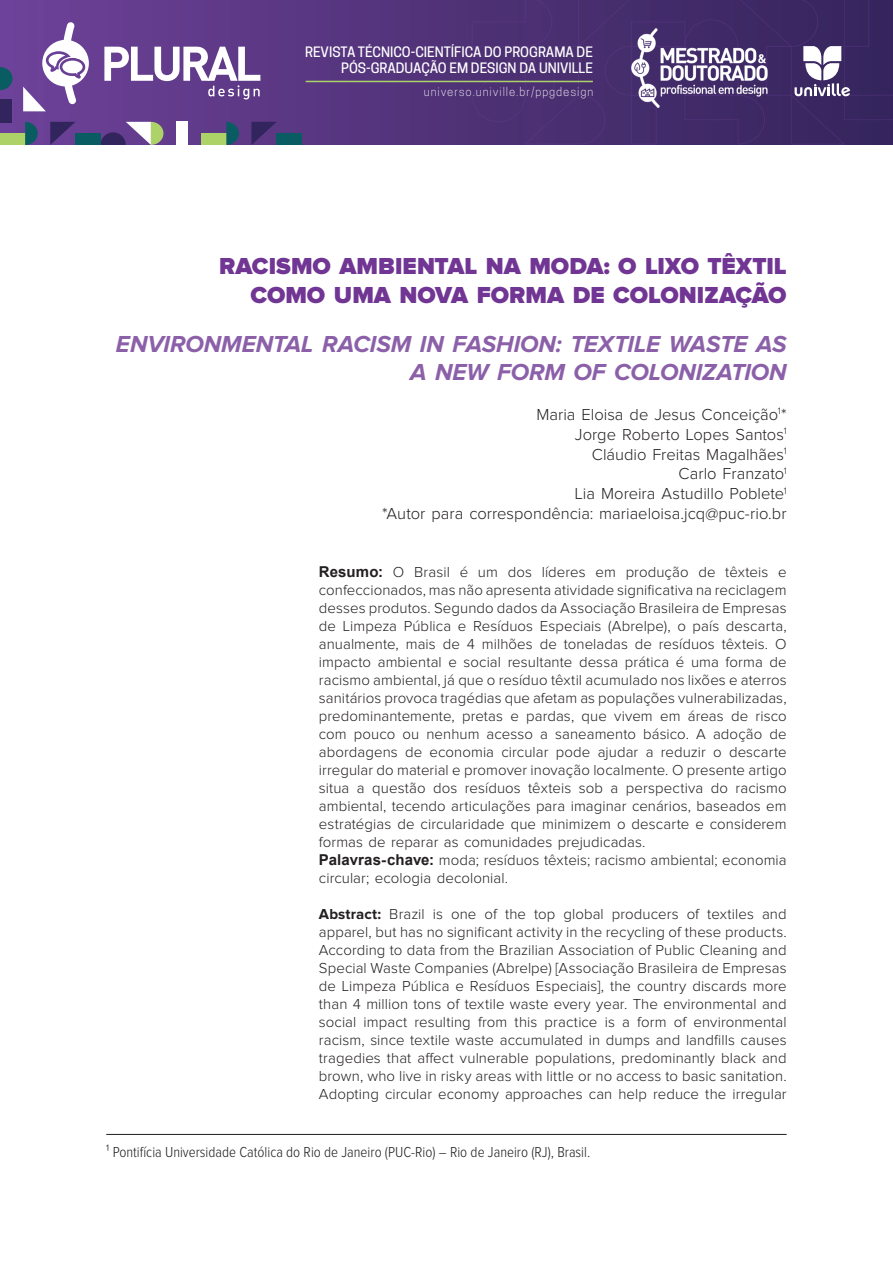
<style>
.page{position:relative;width:893px;height:1263px;background:#fff}
.page>*{position:absolute;margin:0;border:0;box-sizing:border-box;transform-origin:0 0}
._04_titulo_ingles{font:italic 700 24px/28.8px "Proxima Nova";letter-spacing:-.005em;color:#8b60a9;text-align:right}
._03_titulo_principal{font:900 24px "Proxima Nova";color:#713694}
.autores{font:300 16.5px "Proxima Nova";color:#231f20}
._05_resumo{font:300 15px/18px "Proxima Nova";letter-spacing:.005em;color:#231f20;text-align:justify}
._02_nota_rodape{font:300 15px "Proxima Nova Cond";color:#231f20}
.t1{font:500 13.5px/16.2px "Cooper Hewitt";color:#fff;text-align:right}
.t2{font:300 11.55px "Cooper Hewitt";letter-spacing:.08em;color:#fff}
.s1{font-family:"Arial";font-weight:700}
.s2{font-weight:700}
</style>
<div class="page">
<svg style="left:0;top:0;width:893px;height:145px;background:#5a3782"></svg>
<div style="left:631px;top:95px;width:25px;height:49px;border:1px solid #6d429a"></div>
<div style="left:472px;top:0;width:161px;height:144px;background:#4b3072"></div>
<svg style="left:684px;top:0;width:209px;height:144px;background:#45336a"></svg>
<svg style="left:104px;top:47px;width:156px;height:52px"></svg>
<hr style="left:306px;top:81px;width:287px;height:1px;background:#add368">
<img style="left:621px;top:21px;width:156px;height:94px">
<div style="left:277px;top:133px;width:25px;height:12px;background:#0a5c63"></div>
<div style="left:201px;top:133px;width:25px;height:12px;background:#add368"></div>
<svg style="left:226px;top:122px;width:13px;height:23px"></svg>
<svg style="left:251px;top:122px;width:26px;height:23px"></svg>
<div style="left:176px;top:122px;width:12px;height:23px;background:#fff"></div>
<svg style="left:101px;top:122px;width:62px;height:23px"></svg>
<div style="left:75px;top:133px;width:26px;height:12px;background:#0a5c63"></div>
<div style="left:0;top:133px;width:25px;height:12px;background:#add368"></div>
<svg style="left:25px;top:122px;width:13px;height:23px"></svg>
<svg style="left:50px;top:122px;width:25px;height:23px"></svg>
<svg style="left:0;top:67px;width:13px;height:23px"></svg>
<div style="left:0;top:99px;width:12px;height:23px;background:#32245c"></div>
<svg style="left:23px;top:22px;width:66px;height:89px"></svg>
<hr style="left:106px;top:1134px;width:681px;height:1px;background:#231f20">
<p class="t1" style="left:305px;top:44px;width:289px">REVISTA TÉCNICO-CIENTÍFICA DO PROGRAMA DE<br>PÓS-GRADUAÇÃO EM DESIGN DA UNIVILLE</p>
<p class="t2" style="left:424px;top:85px;width:171px">universo.univille.br/ppgdesign</p>
<p class="_03_titulo_principal" style="left:219px;top:255px;width:569px">RACISMO AMBIENTAL NA MODA: O LIXO TÊXTIL</p>
<p class="_03_titulo_principal" style="left:250px;top:284px;width:538px">COMO UMA NOVA FORMA DE COLONIZAÇÃO</p>
<p class="_04_titulo_ingles" style="left:116px;top:330px;width:672px">ENVIRONMENTAL RACISM IN FASHION: TEXTILE WASTE AS<br>A NEW FORM OF COLONIZATION</p>
<p class="autores" style="left:536px;top:407px;width:252px">Maria Eloisa de Jesus Conceição<sup>1</sup>*</p>
<p class="autores" style="left:575px;top:427px;width:213px">Jorge Roberto Lopes Santos<sup>1</sup></p>
<p class="autores" style="left:592px;top:446px;width:196px">Cláudio Freitas Magalhães<sup>1</sup></p>
<p class="autores" style="left:678px;top:466px;width:110px">Carlo Franzato<sup>1</sup></p>
<p class="autores" style="left:575px;top:486px;width:213px">Lia Moreira Astudillo Poblete<sup>1</sup></p>
<p class="autores" style="left:382px;top:506px;width:406px">*Autor para correspondência: mariaeloisa.jcq@puc-rio.br</p>
<p class="_05_resumo" style="left:319px;top:563px;width:469px"><span class="s1">Resumo:</span> O Brasil é um dos líderes em produção de têxteis e confeccionados, mas não apresenta atividade significativa na reciclagem desses produtos. Segundo dados da Associação Brasileira de Empresas de Limpeza Pública e Resíduos Especiais (Abrelpe), o país descarta, anualmente, mais de 4 milhões de toneladas de resíduos têxteis. O impacto ambiental e social resultante dessa prática é uma forma de racismo ambiental, já que o resíduo têxtil acumulado nos lixões e aterros sanitários provoca tragédias que afetam as populações vulnerabilizadas, predominantemente, pretas e pardas, que vivem em áreas de risco com pouco ou nenhum acesso a saneamento básico. A adoção de abordagens de economia circular pode ajudar a reduzir o descarte irregular do material e promover inovação localmente. O presente artigo situa a questão dos resíduos têxteis sob a perspectiva do racismo ambiental, tecendo articulações para imaginar cenários, baseados em estratégias de circularidade que minimizem o descarte e considerem formas de reparar as comunidades prejudicadas.</p>
<p class="_05_resumo" style="left:319px;top:851px;width:469px"><span class="s1">Palavras-chave:</span> moda; resíduos têxteis; racismo ambiental; economia circular; ecologia decolonial.</p>
<p class="_05_resumo" style="left:319px;top:905px;width:469px"><span class="s2">Abstract:</span> Brazil is one of the top global producers of textiles and apparel, but has no significant activity in the recycling of these products.<br>According to data from the Brazilian Association of Public Cleaning and Special Waste Companies (Abrelpe) [Associação Brasileira de Empresas de Limpeza Pública e Resíduos Especiais], the country discards more than 4 million tons of textile waste every year. The environmental and social impact resulting from this practice is a form of environmental racism, since textile waste accumulated in dumps and landfills causes tragedies that affect vulnerable populations, predominantly black and brown, who live in risky areas with little or no access to basic sanitation.<br>Adopting circular economy approaches can help reduce the irregular</p>
<p class="_02_nota_rodape" style="left:106px;top:1145px;width:485px">¹ Pontifícia Universidade Católica do Rio de Janeiro (PUC-Rio) – Rio de Janeiro (RJ), Brasil.</p>
</div>
